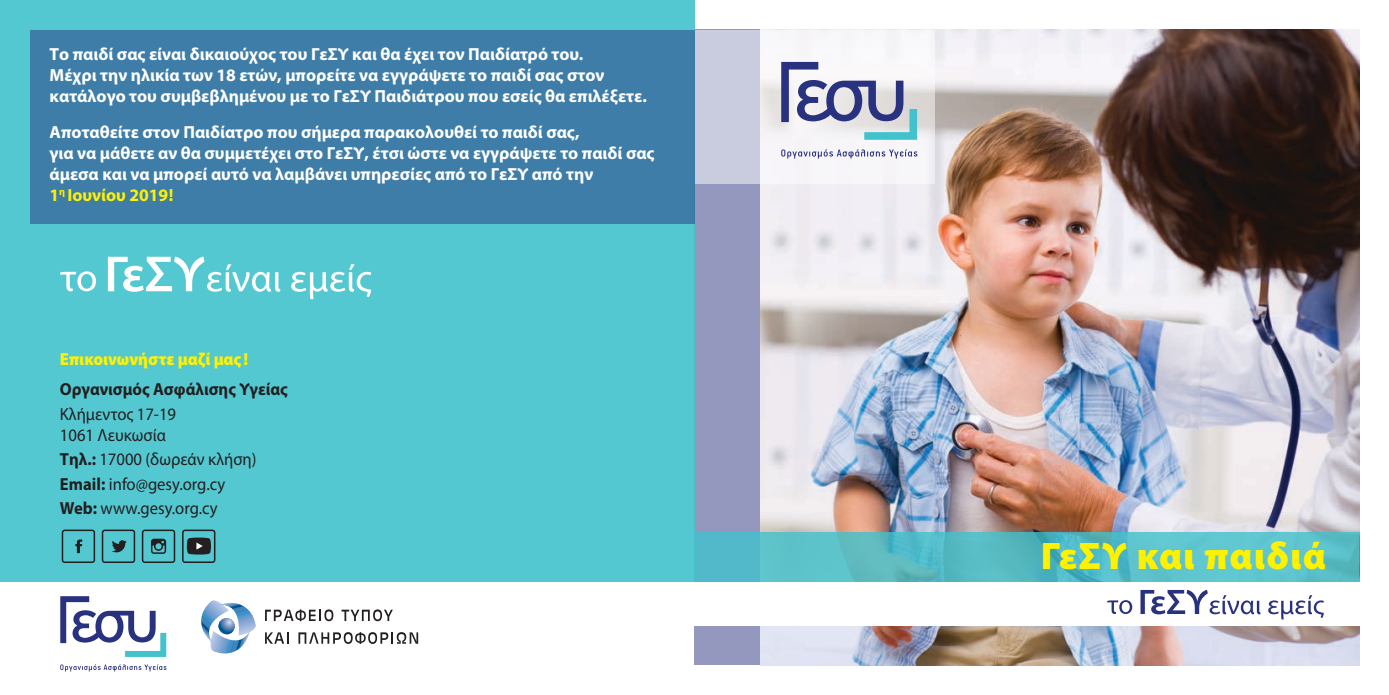
<style>
.page{position:relative;width:1389px;height:695px;background:#fff}
.page>*{position:absolute;margin:0;border:0;box-sizing:border-box;transform-origin:0 0}
.t1{font:900 38.5px "Myriad Pro";letter-spacing:.03em;color:#fff200}
.t2{font:700 17.5px/21px "Myriad Pro";color:#fff}
.t3{font:17.5px/24.5px "Myriad Pro";color:#231f20;scale:.95 1}
.t4{font:700 17.5px "Myriad Pro";color:#231f20;scale:.95 1}
.t5{font:900 17.5px "Myriad Pro";color:#fff200;scale:.95 1}
.s1{color:#fff200}
.s2{font-weight:700}
</style>
<div class="page">
<div style="left:694px;top:30px;width:66px;height:635px;background:#9498be"></div>
<img style="left:760px;top:30px;width:599px;height:635px">
<svg style="left:694px;top:532px;width:665px;height:50px"></svg>
<svg style="left:694px;top:30px;width:241px;height:154px;fill:#f3f2f5"></svg>
<div style="left:0;top:0;width:694px;height:591px;background:#54c8d1"></div>
<div style="left:30px;top:30px;width:664px;height:193px;background:#3e7da7"></div>
<svg style="left:781px;top:62px;width:136px;height:78px"></svg>
<svg style="left:781px;top:149px;width:136px;height:9px"></svg>
<div style="left:0;top:582px;width:1389px;height:43px;background:#fff"></div>
<svg style="left:201px;top:600px;width:55px;height:54px"></svg>
<svg style="left:265px;top:632px;width:24px;height:11px"></svg>
<svg style="left:298px;top:632px;width:120px;height:11px"></svg>
<svg style="left:265px;top:609px;width:68px;height:12px"></svg>
<svg style="left:342px;top:609px;width:51px;height:12px"></svg>
<svg style="left:102px;top:529px;width:33px;height:34px"></svg>
<svg style="left:62px;top:529px;width:33px;height:34px"></svg>
<svg style="left:142px;top:529px;width:33px;height:34px"></svg>
<svg style="left:60px;top:596px;width:106px;height:60px"></svg>
<svg style="left:60px;top:664px;width:107px;height:7px"></svg>
<svg style="left:1140px;top:589px;width:121px;height:25px"></svg>
<svg style="left:1268px;top:595px;width:56px;height:24px"></svg>
<svg style="left:1107px;top:600px;width:25px;height:14px"></svg>
<svg style="left:108px;top:256px;width:172px;height:36px"></svg>
<svg style="left:291px;top:264px;width:80px;height:35px"></svg>
<svg style="left:60px;top:271px;width:36px;height:20px"></svg>
<svg style="left:182px;top:529px;width:33px;height:34px"></svg>
<p class="t2" style="left:50px;top:43px;width:599px">Το παιδί σας είναι δικαιούχος του ΓεΣΥ και θα έχει τον Παιδίατρό του.<br>Μέχρι την ηλικία των 18 ετών, μπορείτε να εγγράψετε το παιδί σας στον κατάλογο του συμβεβλημένου με το ΓεΣΥ Παιδιάτρου που εσείς θα επιλέξετε.</p>
<p class="t2" style="left:50px;top:120px;width:607px">Αποταθείτε στον Παιδίατρο που σήμερα παρακολουθεί το παιδί σας,<br>για να μάθετε αν θα συμμετέχει στο ΓεΣΥ, έτσι ώστε να εγγράψετε το παιδί σας άμεσα και να μπορεί αυτό να λαμβάνει υπηρεσίες από το ΓεΣΥ από την<br><span class="s1">1</span><sup>η</sup> <span class="s1">Ιουνίου 2019!</span></p>
<p class="t5" style="left:60px;top:348px;width:200px">Επικοινωνήστε μαζί μας !</p>
<p class="t4" style="left:60px;top:378px;width:241px">Οργανισμός Ασφάλισης Υγείας</p>
<p class="t3" style="left:60px;top:403px;width:124px;line-height:21px">Κλήμεντος 17-19<br>1061 Λευκωσία</p>
<p class="t3" style="left:60px;top:446px;width:208px"><span class="s2">Τηλ.:</span> 17000 (δωρεάν κλήση)<br><span class="s2">Email:</span> info@gesy.org.cy<br><span class="s2">Web:</span> www.gesy.org.cy</p>
<h1 class="t1" style="left:1041px;top:530px;width:286px">ΓεΣΥ και παιδιά</h1>
</div>
